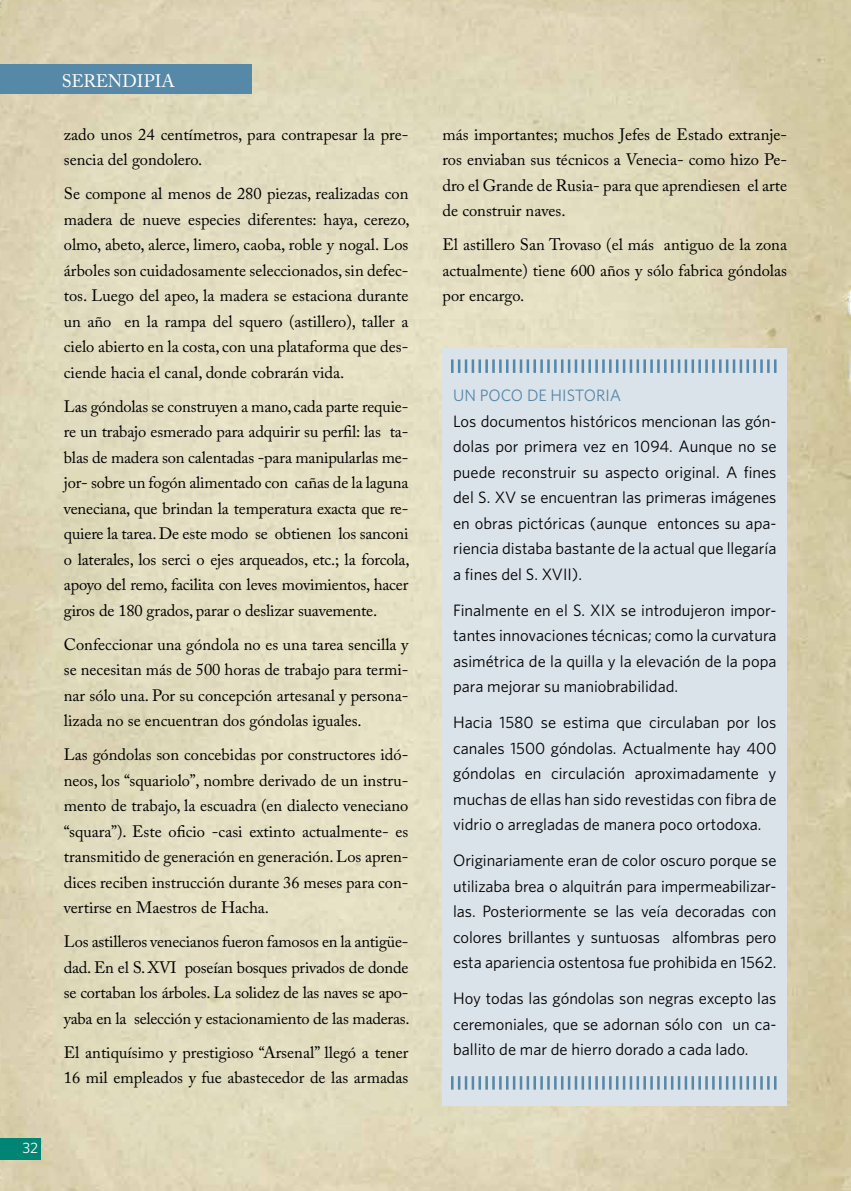
<style>
.page{position:relative;width:851px;height:1191px;background:#fff}
.page>*{position:absolute;margin:0;border:0;box-sizing:border-box;transform-origin:0 0}
.t1{font:18px "Adobe Caslon Pro";color:#fff}
.t2{font:16.5px/25.5px "Adobe Caslon Pro";color:#000;text-align:justify}
.t3{font:16.5px/25.5px "Whitney";color:#000;text-align:justify}
.t4{font:16.5px "Whitney";color:#5688a7}
.t5{font:15px "Whitney";color:#fff}
</style>
<div class="page">
<img style="left:0;top:0;width:850px;height:1191px">
<div style="left:0;top:1138px;width:41px;height:21px;background:#008473"></div>
<div style="left:0;top:65px;width:251px;height:29px;background:#5688a7"></div>
<div style="left:442px;top:349px;width:345px;height:757px;background:#dae2ea"></div>
<svg style="left:451px;top:359px;width:9px;height:14px"></svg>
<hr style="left:464px;top:359px;width:3px;height:14px;background:#5688a7">
<hr style="left:471px;top:359px;width:3px;height:14px;background:#5688a7">
<hr style="left:478px;top:359px;width:3px;height:14px;background:#5688a7">
<hr style="left:485px;top:359px;width:3px;height:14px;background:#5688a7">
<svg style="left:492px;top:359px;width:23px;height:14px"></svg>
<hr style="left:519px;top:359px;width:3px;height:14px;background:#5688a7">
<hr style="left:526px;top:359px;width:3px;height:14px;background:#5688a7">
<hr style="left:533px;top:359px;width:3px;height:14px;background:#5688a7">
<hr style="left:540px;top:359px;width:3px;height:14px;background:#5688a7">
<svg style="left:547px;top:359px;width:16px;height:14px"></svg>
<hr style="left:567px;top:359px;width:3px;height:14px;background:#5688a7">
<hr style="left:574px;top:359px;width:3px;height:14px;background:#5688a7">
<hr style="left:581px;top:359px;width:3px;height:14px;background:#5688a7">
<hr style="left:588px;top:359px;width:3px;height:14px;background:#5688a7">
<svg style="left:595px;top:359px;width:23px;height:14px"></svg>
<hr style="left:622px;top:359px;width:3px;height:14px;background:#5688a7">
<hr style="left:629px;top:359px;width:3px;height:14px;background:#5688a7">
<hr style="left:636px;top:359px;width:3px;height:14px;background:#5688a7">
<hr style="left:643px;top:359px;width:3px;height:14px;background:#5688a7">
<svg style="left:650px;top:359px;width:16px;height:14px"></svg>
<hr style="left:670px;top:359px;width:3px;height:14px;background:#5688a7">
<hr style="left:677px;top:359px;width:3px;height:14px;background:#5688a7">
<hr style="left:684px;top:359px;width:3px;height:14px;background:#5688a7">
<hr style="left:691px;top:359px;width:3px;height:14px;background:#5688a7">
<svg style="left:698px;top:359px;width:23px;height:14px"></svg>
<hr style="left:725px;top:359px;width:3px;height:14px;background:#5688a7">
<hr style="left:732px;top:359px;width:3px;height:14px;background:#5688a7">
<hr style="left:739px;top:359px;width:3px;height:14px;background:#5688a7">
<hr style="left:746px;top:359px;width:3px;height:14px;background:#5688a7">
<svg style="left:753px;top:359px;width:16px;height:14px"></svg>
<hr style="left:773px;top:359px;width:3px;height:14px;background:#5688a7">
<svg style="left:451px;top:1076px;width:325px;height:13px"></svg>
<p class="t5" style="left:22px;top:1139px;width:17px">32</p>
<p class="t1" style="left:62px;top:70px;width:115px">SERENDIPIA</p>
<p class="t2" style="left:64px;top:121px;width:346px">zado unos 24 centímetros, para contrapesar la pre&shy;sencia del gondolero.</p>
<p class="t2" style="left:64px;top:181px;width:347px">Se compone al menos de 280 piezas, realizadas con madera de nueve especies diferentes: haya, cerezo, olmo, abeto, alerce, limero, caoba, roble y nogal. Los árboles son cuidadosamente seleccionados, sin defec&shy;tos. Luego del apeo, la madera se estaciona durante un año en la rampa del squero (astillero), taller a cielo abierto en la costa, con una plataforma que des&shy;ciende hacia el canal, donde cobrarán vida.</p>
<p class="t2" style="left:64px;top:393px;width:347px">Las góndolas se construyen a mano, cada parte requie&shy;re un trabajo esmerado para adquirir su perfil: las ta&shy;blas de madera son calentadas -para manipularlas me&shy;jor- sobre un fogón alimentado con cañas de la laguna veneciana, que brindan la temperatura exacta que re&shy;quiere la tarea. De este modo se obtienen los sanconi o laterales, los serci o ejes arqueados, etc.; la forcola, apoyo del remo, facilita con leves movimientos, hacer giros de 180 grados, parar o deslizar suavemente.</p>
<p class="t2" style="left:64px;top:631px;width:346px">Confeccionar una góndola no es una tarea sencilla y se necesitan más de 500 horas de trabajo para termi&shy;nar sólo una. Por su concepción artesanal y persona&shy;lizada no se encuentran dos góndolas iguales.</p>
<p class="t2" style="left:64px;top:742px;width:346px">Las góndolas son concebidas por constructores idó&shy;neos, los “squariolo”, nombre derivado de un instru&shy;mento de trabajo, la escuadra (en dialecto veneciano “squara”). Este oficio -casi extinto actualmente- es transmitido de generación en generación. Los apren&shy;dices reciben instrucción durante 36 meses para con&shy;vertirse en Maestros de Hacha.</p>
<p class="t2" style="left:64px;top:929px;width:347px">Los astilleros venecianos fueron famosos en la antigüe&shy;dad. En el S. XVI poseían bosques privados de donde se cortaban los árboles. La solidez de las naves se apo&shy;yaba en la selección y estacionamiento de las maderas.</p>
<p class="t2" style="left:64px;top:1039px;width:346px">El antiquísimo y prestigioso “Arsenal” llegó a tener<br>16 mil empleados y fue abastecedor de las armadas</p>
<p class="t2" style="left:442px;top:121px;width:346px">más importantes; muchos Jefes de Estado extranje&shy;ros enviaban sus técnicos a Venecia- como hizo Pe&shy;dro el Grande de Rusia- para que aprendiesen el arte de construir naves.</p>
<p class="t2" style="left:442px;top:232px;width:346px">El astillero San Trovaso (el más antiguo de la zona actualmente) tiene 600 años y sólo fabrica góndolas por encargo.</p>
<p class="t4" style="left:453px;top:385px;width:170px">UN POCO DE HISTORIA</p>
<p class="t3" style="left:453px;top:408px;width:325px">Los documentos históricos mencionan las gón&shy;dolas por primera vez en 1094. Aunque no se puede reconstruir su aspecto original. A fines del S. XV se encuentran las primeras imágenes en obras pictóricas (aunque entonces su apa&shy;riencia distaba bastante de la actual que llegaría a fines del S. XVII).</p>
<p class="t3" style="left:453px;top:596px;width:325px">Finalmente en el S. XIX se introdujeron impor&shy;tantes innovaciones técnicas; como la curvatura asimétrica de la quilla y la elevación de la popa para mejorar su maniobrabilidad.</p>
<p class="t3" style="left:453px;top:709px;width:325px">Hacia 1580 se estima que circulaban por los canales 1500 góndolas. Actualmente hay 400 góndolas en circulación aproximadamente y muchas de ellas han sido revestidas con fibra de vidrio o arregladas de manera poco ortodoxa.</p>
<p class="t3" style="left:453px;top:847px;width:325px">Originariamente eran de color oscuro porque se utilizaba brea o alquitrán para impermeabilizar&shy;las. Posteriormente se las veía decoradas con colores brillantes y suntuosas alfombras pero esta apariencia ostentosa fue prohibida en 1562.</p>
<p class="t3" style="left:453px;top:985px;width:325px">Hoy todas las góndolas son negras excepto las ceremoniales, que se adornan sólo con un ca&shy;ballito de mar de hierro dorado a cada lado.</p>
</div>
